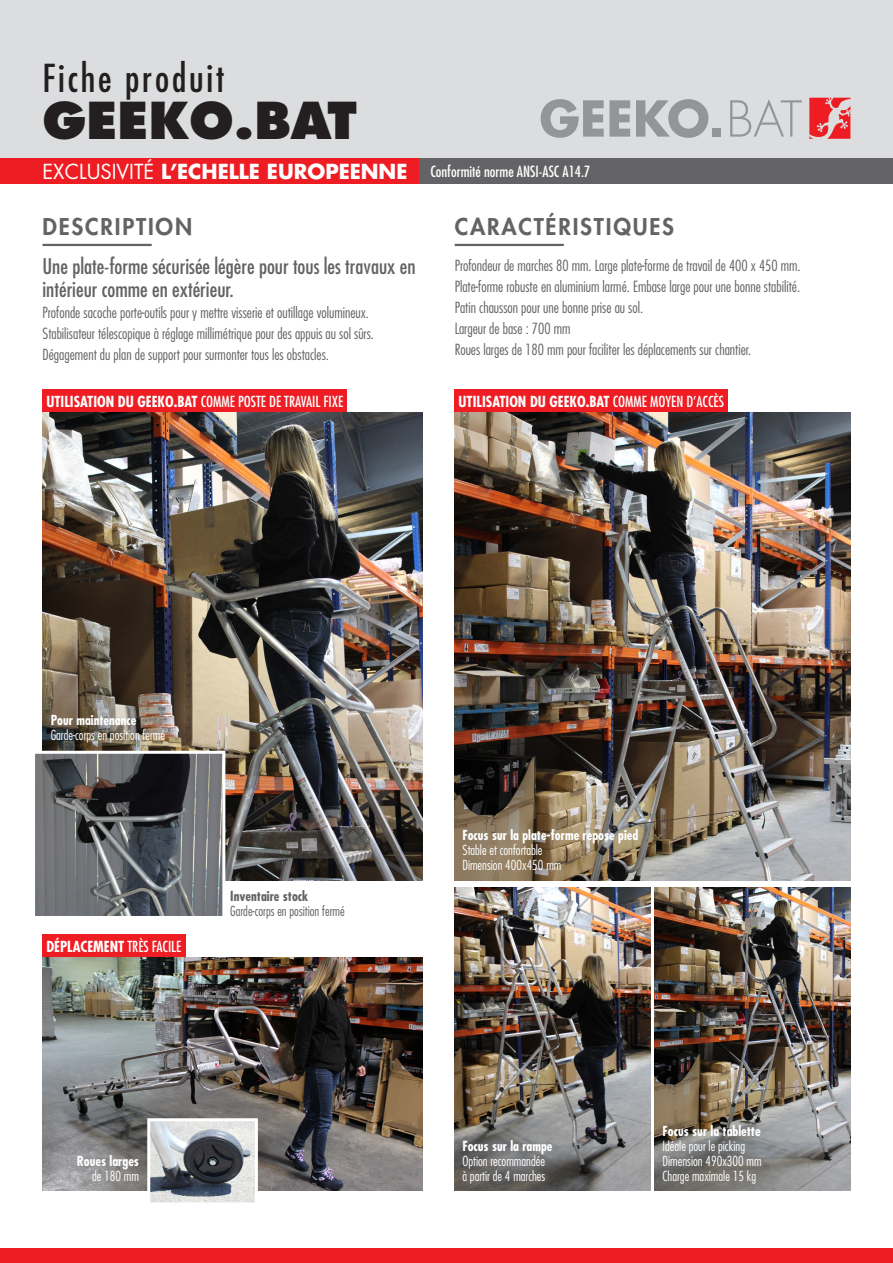
<style>
.page{position:relative;width:893px;height:1263px;background:#fff}
.page>*{position:absolute;margin:0;border:0;box-sizing:border-box;transform-origin:0 0}
.t1{font:800 49.5px "Futura Std";color:#231f20}
.t2{font:condensed 37.5px "Futura Std";letter-spacing:.075em;color:#231f20}
.t3{font:800 22.5px "Futura Std";letter-spacing:.08em;color:#636366}
.t4{font:condensed 21px/22.5px "Futura Std";color:#636366}
.t5{font:300 condensed 15px/21px "Futura Std";color:#636366}
.t6{font:condensed 15px "Futura Std";color:#fff}
.t7{font:700 condensed 14.85px "Futura Std";color:#fff}
.t8{font:condensed 14.85px "Futura Std";color:#fff}
.t9{font:300 condensed 13.5px/15px "Futura Std";color:#fff}
.t10{font:700 condensed 13.5px "Futura Std";color:#fff}
.t11{font:300 condensed 13.5px "Futura Std";color:#636366}
.t12{font:700 condensed 13.5px "Futura Std";color:#636366}
.s1{font-stretch:normal;font-size:20.1px}
.s2{font-weight:700;font-stretch:normal;font-size:20.1px}
.s3{font-weight:700}
.s4{font-weight:400}
</style>
<div class="page">
<div style="left:0;top:1248px;width:893px;height:15px;background:#ee1d23"></div>
<div style="left:0;top:0;width:893px;height:158px;background:#dcdddf"></div>
<svg style="left:541px;top:99px;width:89px;height:39px"></svg>
<svg style="left:636px;top:99px;width:72px;height:39px"></svg>
<svg style="left:730px;top:99px;width:72px;height:38px"></svg>
<div style="left:712px;top:128px;width:8px;height:9px;background:#939598"></div>
<svg style="left:809px;top:98px;width:41px;height:41px"></svg>
<div style="left:0;top:158px;width:422px;height:26px;background:#ee1d23"></div>
<div style="left:419px;top:158px;width:474px;height:26px;background:#636366"></div>
<hr style="left:43px;top:244px;width:109px;height:2px;background:#636366">
<hr style="left:455px;top:244px;width:109px;height:2px;background:#636366">
<img style="left:43px;top:412px;width:379px;height:469px">
<img style="left:43px;top:957px;width:379px;height:234px">
<img style="left:455px;top:887px;width:195px;height:304px">
<img style="left:36px;top:755px;width:185px;height:160px">
<div style="left:32px;top:751px;width:193px;height:168px;border:3px solid #fff"></div>
<img style="left:151px;top:1122px;width:103px;height:79px">
<div style="left:147px;top:1118px;width:111px;height:87px;border:3px solid #fff"></div>
<img style="left:655px;top:887px;width:195px;height:304px">
<img style="left:455px;top:412px;width:396px;height:469px">
<div style="left:43px;top:389px;width:304px;height:23px;background:#ee1d23"></div>
<div style="left:43px;top:934px;width:143px;height:23px;background:#ee1d23"></div>
<div style="left:455px;top:389px;width:273px;height:23px;background:#ee1d23"></div>
<h2 class="t2" style="left:43px;top:56px;width:183px">Fiche produit</h2>
<h1 class="t1" style="left:43px;top:89px;width:316px">GEEKO.BAT</h1>
<p class="t6" style="left:43px;top:163px;width:549px"><span class="s1">EXCLUSIVITÉ</span> <span class="s2">L’ECHELLE EUROPEENNE</span> Conformité norme ANSI-ASC A14.7</p>
<h3 class="t3" style="left:43px;top:213px;width:151px">DESCRIPTION</h3>
<h3 class="t4" style="left:43px;top:255px;width:374px">Une plate-forme sécurisée légère pour tous les travaux en intérieur comme en extérieur.</h3>
<p class="t5" style="left:43px;top:302px;width:333px">Profonde sacoche porte-outils pour y mettre visserie et outillage volumineux.<br>Stabilisateur télescopique à réglage millimétrique pour des appuis au sol sûrs.<br>Dégagement du plan de support pour surmonter tous les obstacles.</p>
<p class="t6" style="left:514px;top:163px;width:135px">s NF P93-352 et NF P93-353</p>
<h3 class="t3" style="left:455px;top:213px;width:221px">CARACTÉRISTIQUES</h3>
<p class="t5" style="left:455px;top:255px;width:348px">Profondeur de marches 80 mm. Large plate-forme de travail de 400 x 450 mm.<br>Plate-forme robuste en aluminium larmé. Embase large pour une bonne stabilité.<br>Patin chausson pour une bonne prise au sol.<br>Largeur de base : 700 mm<br>Roues larges de 180 mm pour faciliter les déplacements sur chantier.</p>
<p class="t8" style="left:46px;top:392px;width:298px"><span class="s3">UTILISATION DU GEEKO.BAT</span> COMME POSTE DE TRAVAIL FIXE</p>
<p class="t7" style="left:458px;top:392px;width:267px">UTILISATION DU GEEKO.BAT <span class="s4">COMME MOYEN D’ACCÈS</span></p>
<p class="t10" style="left:51px;top:711px;width:87px">Pour maintenance</p>
<p class="t9" style="left:51px;top:727px;width:116px">Garde-corps en position fermé</p>
<p class="t7" style="left:46px;top:937px;width:137px">DÉPLACEMENT <span class="s4">TRÈS FACILE</span></p>
<p class="t12" style="left:230px;top:887px;width:79px">Inventaire stock</p>
<p class="t11" style="left:230px;top:902px;width:116px">Garde-corps en position fermé</p>
<p class="t10" style="left:77px;top:1152px;width:64px">Roues larges</p>
<p class="t9" style="left:92px;top:1168px;width:48px">de 180 mm</p>
<p class="t10" style="left:462px;top:827px;width:177px">Focus sur la plate-forme repose pied</p>
<p class="t9" style="left:462px;top:843px;width:100px">Stable et confortable<br>Dimension 400x450 mm</p>
<p class="t10" style="left:462px;top:1137px;width:92px">Focus sur la rampe</p>
<p class="t9" style="left:462px;top:1153px;width:84px">Option recommandée à partir de 4 marches</p>
<p class="t10" style="left:663px;top:1122px;width:100px">Focus sur la tablette</p>
<p class="t9" style="left:663px;top:1138px;width:100px">Idéale pour le picking<br>Dimension 490x300 mm<br>Charge maximale 15 kg</p>
</div>
